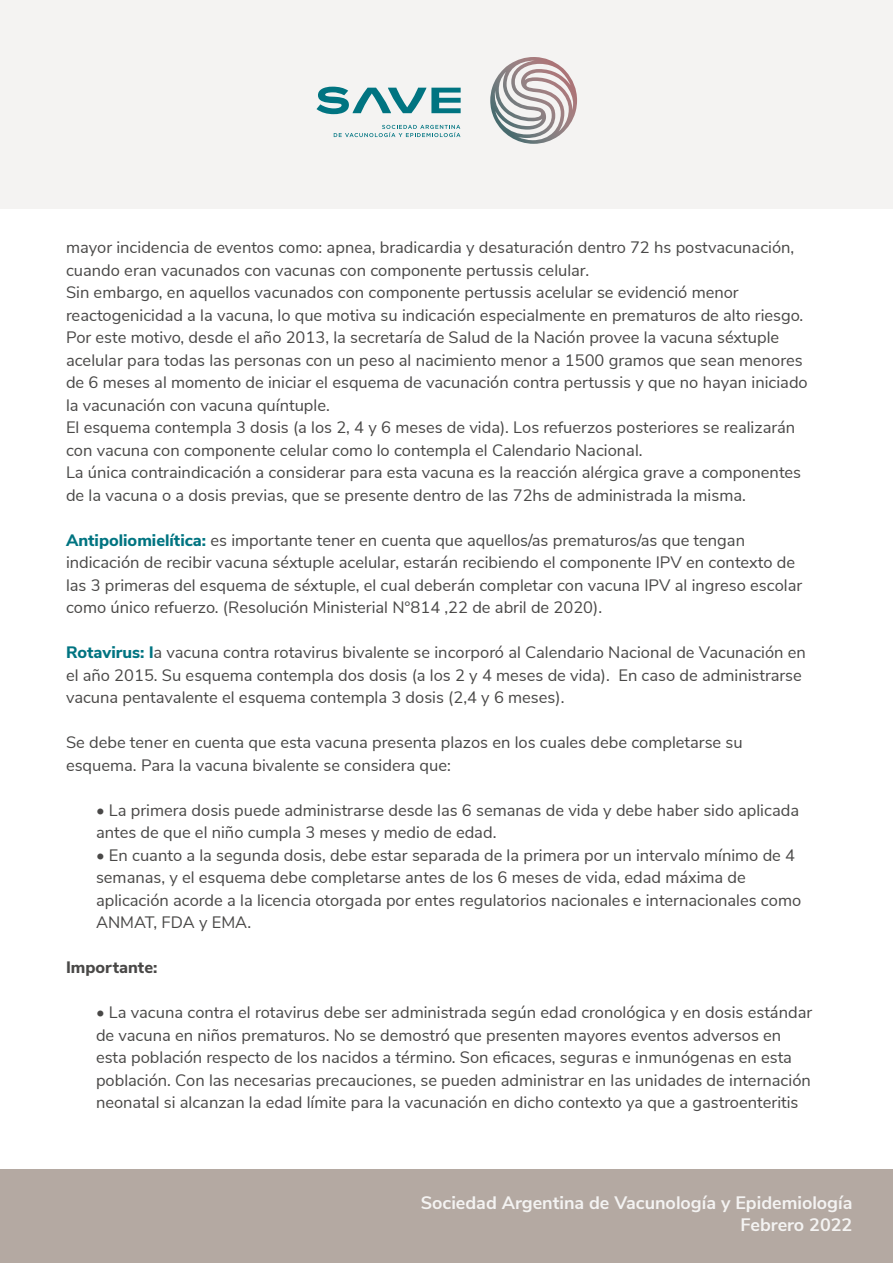
<style>
.page{position:relative;width:893px;height:1263px;background:#fff}
.page>*{position:absolute;margin:0;border:0;box-sizing:border-box;transform-origin:0 0}
.t1{font:700 18px/21.6px "Nunito Sans";color:#f4f3f2;text-align:right}
.t2{font:16.5px/22.5px "Nunito Sans";color:#494847}
.t3{font:800 16.5px "Nunito Sans";color:#494847}
.s1{font-weight:800;color:#007481}
</style>
<div class="page">
<div style="left:0;top:0;width:893px;height:208px;background:#f4f3f2"></div>
<svg style="left:334px;top:125px;width:126px;height:12px"></svg>
<svg style="left:316px;top:87px;width:145px;height:27px"></svg>
<svg style="left:490px;top:57px;width:87px;height:87px"></svg>
<div style="left:0;top:1169px;width:893px;height:94px;background:#b4a9a2"></div>
<p class="t2" style="left:66px;top:235px;width:743px">mayor incidencia de eventos como: apnea, bradicardia y desaturación dentro 72 hs postvacunación, cuando eran vacunados con vacunas con componente pertussis celular.<br>Sin embargo, en aquellos vacunados con componente pertussis acelular se evidenció menor reactogenicidad a la vacuna, lo que motiva su indicación especialmente en prematuros de alto riesgo.<br>Por este motivo, desde el año 2013, la secretaría de Salud de la Nación provee la vacuna séxtuple acelular para todas las personas con un peso al nacimiento menor a 1500 gramos que sean menores de 6 meses al momento de iniciar el esquema de vacunación contra pertussis y que no hayan iniciado la vacunación con vacuna quíntuple.<br>El esquema contempla 3 dosis (a los 2, 4 y 6 meses de vida). Los refuerzos posteriores se realizarán con vacuna con componente celular como lo contempla el Calendario Nacional.<br>La única contraindicación a considerar para esta vacuna es la reacción alérgica grave a componentes de la vacuna o a dosis previas, que se presente dentro de las 72hs de administrada la misma.</p>
<p class="t2" style="left:66px;top:528px;width:738px"><span class="s1">Antipoliomielítica:</span> es importante tener en cuenta que aquellos/as prematuros/as que tengan indicación de recibir vacuna séxtuple acelular, estarán recibiendo el componente IPV en contexto de las 3 primeras del esquema de séxtuple, el cual deberán completar con vacuna IPV al ingreso escolar como único refuerzo. (Resolución Ministerial N°814 ,22 de abril de 2020).</p>
<p class="t2" style="left:66px;top:640px;width:741px"><span class="s1">Rotavirus: l</span>a vacuna contra rotavirus bivalente se incorporó al Calendario Nacional de Vacunación en el año 2015. Su esquema contempla dos dosis (a los 2 y 4 meses de vida). En caso de administrarse vacuna pentavalente el esquema contempla 3 dosis (2,4 y 6 meses).</p>
<p class="t2" style="left:66px;top:730px;width:678px">Se debe tener en cuenta que esta vacuna presenta plazos en los cuales debe completarse su esquema. Para la vacuna bivalente se considera que:</p>
<p class="t2" style="left:96px;top:798px;width:705px">• La primera dosis puede administrarse desde las 6 semanas de vida y debe haber sido aplicada antes de que el niño cumpla 3 meses y medio de edad.</p>
<p class="t2" style="left:96px;top:843px;width:707px">• En cuanto a la segunda dosis, debe estar separada de la primera por un intervalo mínimo de 4 semanas, y el esquema debe completarse antes de los 6 meses de vida, edad máxima de aplicación acorde a la licencia otorgada por entes regulatorios nacionales e internacionales como ANMAT, FDA y EMA.</p>
<p class="t3" style="left:66px;top:955px;width:93px">Importante:</p>
<p class="t2" style="left:96px;top:1000px;width:718px">• La vacuna contra el rotavirus debe ser administrada según edad cronológica y en dosis estándar de vacuna en niños prematuros. No se demostró que presenten mayores eventos adversos en esta población respecto de los nacidos a término. Son eficaces, seguras e inmunógenas en esta población. Con las necesarias precauciones, se pueden administrar en las unidades de internación neonatal si alcanzan la edad límite para la vacunación en dicho contexto ya que a gastroenteritis</p>
<p class="t1" style="left:421px;top:1191px;width:433px">Sociedad Argentina de Vacunología y Epidemiología<br>Febrero 2022</p>
</div>
